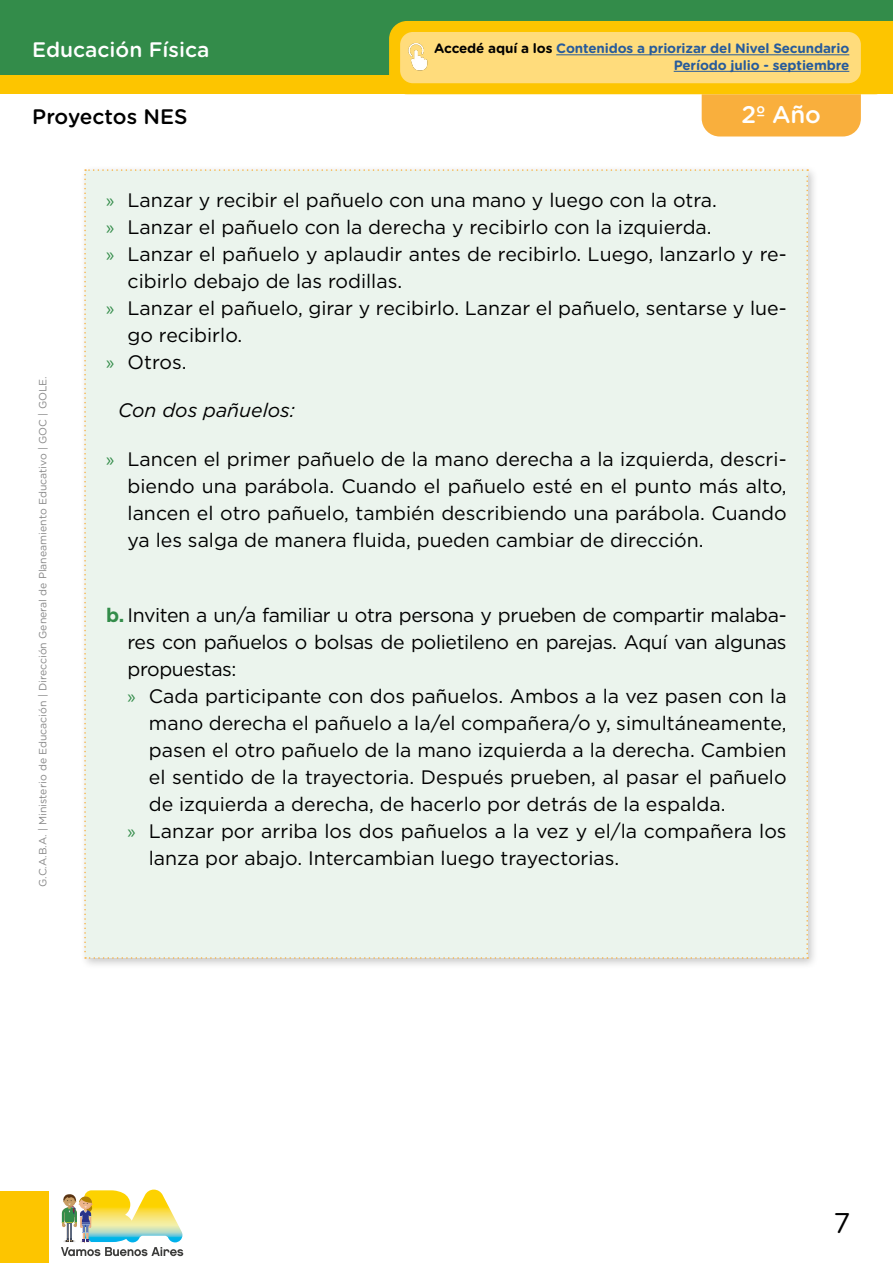
<style>
.page{position:relative;width:893px;height:1263px;background:#fff}
.page>*{position:absolute;margin:0;border:0;box-sizing:border-box;transform-origin:0 0}
.t1{font:28.5px "Gotham Rounded";color:#000}
.t2{font:500 24px "Gotham Rounded";color:#fff}
.t3{font:500 21px "Gotham Rounded";color:#fff}
.t4{font:500 21px "Gotham Rounded";color:#000}
.t5{font:19.5px/27px "Gotham";color:#000;text-align:justify}
.t6{font:19.5px "Gotham";letter-spacing:-.02em;color:#000}
.t7{font:italic 19.5px "Gotham";color:#000}
.t8{font:700 13.5px/16.5px "Gotham Rounded";letter-spacing:-.01em;color:#275b9b;text-align:right}
.t9{font:10.5px "Gotham Rounded";color:#878787}
.s1{color:#000}
.s2{font-family:"Myriad Pro";color:#338c4a}
.s3{font-weight:700;color:#338c4a}
</style>
<div class="page">
<div style="left:0;top:0;width:893px;height:78px;background:#338c4a"></div>
<div style="left:0;top:1191px;width:48px;height:72px;background:#fdc500"></div>
<svg style="left:61px;top:1189px;width:122px;height:67px"></svg>
<div style="left:0;top:75px;width:893px;height:19px;background:#fdc500"></div>
<svg style="left:389px;top:21px;width:504px;height:115px"></svg>
<div style="left:400px;top:32px;width:461px;height:51px;background:#ffdc7c;border-radius:13px"></div>
<img style="left:400px;top:33px;width:28px;height:48px">
<hr style="left:556px;top:54px;width:293px;height:1px;background:#275b9b">
<hr style="left:674px;top:71px;width:175px;height:1px;background:#275b9b">
<div style="left:79px;top:165px;width:740px;height:804px;background:#000;opacity:.22"></div>
<div style="left:84px;top:169px;width:724px;height:790px;background:#ebf4ed"></div>
<p class="t3" style="left:32px;top:35px;width:179px">Educación Física</p>
<p class="t4" style="left:32px;top:101px;width:157px">Proyectos NES</p>
<p class="t8" style="left:434px;top:40px;width:417px"><span class="s1">Accedé aquí a los</span> Contenidos a priorizar del Nivel Secundario<br>Período julio - septiembre</p>
<p class="t2" style="left:742px;top:97px;width:81px">2º Año</p>
<p class="t9" style="left:36px;top:887px;width:512px;rotate:-90deg">G.C.A.B.A. | Ministerio de Educación | Dirección General de Planeamiento Educativo | GOC | GOLE.</p>
<p class="t5" style="left:106px;top:186px;width:612px"><span class="s2">»</span> Lanzar y recibir el pañuelo con una mano y luego con la otra.</p>
<p class="t5" style="left:106px;top:213px;width:607px"><span class="s2">»</span> Lanzar el pañuelo con la derecha y recibirlo con la izquierda.</p>
<p class="t5" style="left:106px;top:240px;width:682px"><span class="s2">»</span> Lanzar el pañuelo y aplaudir antes de recibirlo. Luego, lanzarlo y re-</p>
<p class="t5" style="left:128px;top:267px;width:276px">cibirlo debajo de las rodillas.</p>
<p class="t5" style="left:106px;top:294px;width:682px"><span class="s2">»</span> Lanzar el pañuelo, girar y recibirlo. Lanzar el pañuelo, sentarse y lue-</p>
<p class="t5" style="left:128px;top:321px;width:116px">go recibirlo.</p>
<p class="t5" style="left:106px;top:348px;width:82px"><span class="s2">»</span> Otros.</p>
<p class="t7" style="left:118px;top:398px;width:179px">Con dos pañuelos:</p>
<p class="t5" style="left:128px;top:445px;width:661px;text-indent:-21px"><span class="s2">»</span> Lancen el primer pañuelo de la mano derecha a la izquierda, descri&shy;biendo una parábola. Cuando el pañuelo esté en el punto más alto, lancen el otro pañuelo, también describiendo una parábola. Cuando ya les salga de manera fluida, pueden cambiar de dirección.</p>
<p class="t6" style="left:106px;top:602px;width:682px"><span class="s3">b.</span> Inviten a un/a familiar u otra persona y prueben de compartir malaba-</p>
<p class="t6" style="left:128px;top:629px;width:661px">res con pañuelos o bolsas de polietileno en parejas. Aquí van algunas</p>
<p class="t6" style="left:128px;top:656px;width:110px">propuestas:</p>
<p class="t5" style="left:128px;top:682px;width:661px"><span class="s2">»</span> Cada participante con dos pañuelos. Ambos a la vez pasen con la</p>
<p class="t5" style="left:149px;top:709px;width:639px">mano derecha el pañuelo a la/el compañera/o y, simultáneamente,</p>
<p class="t5" style="left:149px;top:736px;width:639px">pasen el otro pañuelo de la mano izquierda a la derecha. Cambien</p>
<p class="t5" style="left:149px;top:763px;width:639px">el sentido de la trayectoria. Después prueben, al pasar el pañuelo</p>
<p class="t5" style="left:149px;top:790px;width:578px">de izquierda a derecha, de hacerlo por detrás de la espalda.</p>
<p class="t5" style="left:128px;top:817px;width:661px"><span class="s2">»</span> Lanzar por arriba los dos pañuelos a la vez y el/la compañera los</p>
<p class="t5" style="left:149px;top:844px;width:472px">lanza por abajo. Intercambian luego trayectorias.</p>
<h1 class="t1" style="left:833px;top:1203px;width:18px">7</h1>
</div>
